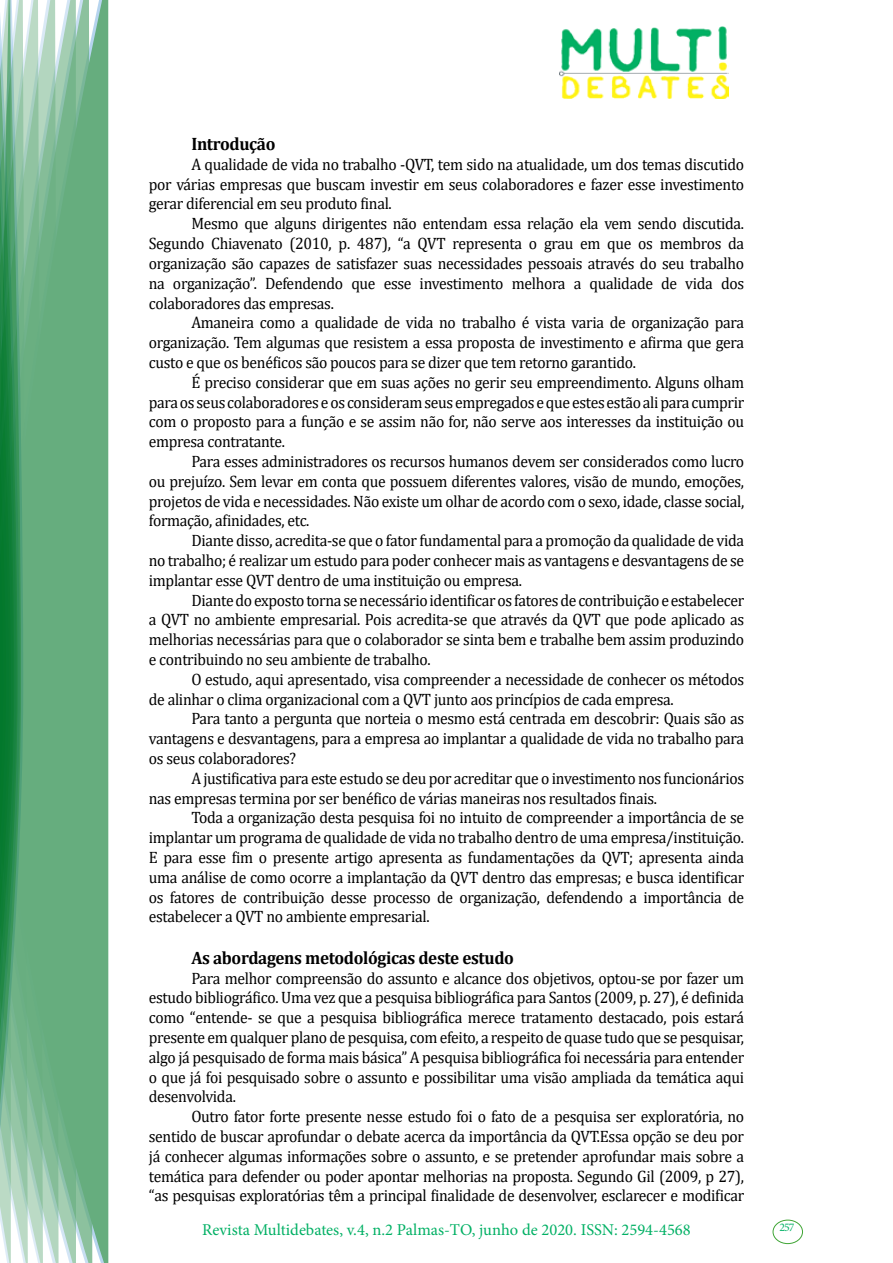
<style>
.page{position:relative;width:893px;height:1263px;background:#fff}
.page>*{position:absolute;margin:0;border:0;box-sizing:border-box;transform-origin:0 0}
.t1{font:700 18px "Cambria";letter-spacing:-.02em;color:#000;scale:.95 1}
.t2{font:16.5px/19.8px "Cambria";letter-spacing:-.02em;color:#000;text-align:justify;scale:.95 1}
.t3{font:16.5px "Minion Pro";color:#00b064}
.t4{font:11.7px "Minion Pro";color:#00b064}
</style>
<div class="page">
<img style="left:559px;top:26px;width:169px;height:72px">
<div style="left:95px;top:0;width:14px;height:1263px;background:#66ad7e"></div>
<svg style="left:79px;top:0;width:16px;height:1263px;background:#6cb083"></svg>
<svg style="left:62px;top:0;width:17px;height:1263px;background:#6fb287"></svg>
<svg style="left:45px;top:0;width:17px;height:1263px;background:#77b68d"></svg>
<svg style="left:30px;top:0;width:15px;height:1263px;background:#7bb891"></svg>
<svg style="left:0;top:0;width:30px;height:1263px;background:#5ba779"></svg>
<div style="left:772px;top:1219px;width:31px;height:25px;border:1px solid #3fa535;border-radius:50%"></div>
<p class="t1" style="left:191px;top:131px;width:90px">Introdução</p>
<p class="t2" style="left:149px;top:154px;width:628px;text-indent:43px">A qualidade de vida no trabalho -QVT, tem sido na atualidade, um dos temas discutido por várias empresas que buscam investir em seus colaboradores e fazer esse investimento gerar diferencial em seu produto final.</p>
<p class="t2" style="left:149px;top:214px;width:628px;text-indent:43px">Mesmo que alguns dirigentes não entendam essa relação ela vem sendo discutida.<br>Segundo Chiavenato (2010, p. 487), “a QVT representa o grau em que os membros da organização são capazes de satisfazer suas necessidades pessoais através do seu trabalho na organização”. Defendendo que esse investimento melhora a qualidade de vida dos colaboradores das empresas.</p>
<p class="t2" style="left:149px;top:313px;width:628px;text-indent:43px">Amaneira como a qualidade de vida no trabalho é vista varia de organização para organização. Tem algumas que resistem a essa proposta de investimento e afirma que gera custo e que os benéficos são poucos para se dizer que tem retorno garantido.</p>
<p class="t2" style="left:149px;top:372px;width:628px;text-indent:43px">É preciso considerar que em suas ações no gerir seu empreendimento. Alguns olham para os seus colaboradores e os consideram seus empregados e que estes estão ali para cumprir com o proposto para a função e se assim não for, não serve aos interesses da instituição ou empresa contratante.</p>
<p class="t2" style="left:149px;top:451px;width:628px;text-indent:43px">Para esses administradores os recursos humanos devem ser considerados como lucro ou prejuízo. Sem levar em conta que possuem diferentes valores, visão de mundo, emoções, projetos de vida e necessidades. Não existe um olhar de acordo com o sexo, idade, classe social, formação, afinidades, etc.</p>
<p class="t2" style="left:149px;top:530px;width:628px;text-indent:43px">Diante disso, acredita-se que o fator fundamental para a promoção da qualidade de vida no trabalho; é realizar um estudo para poder conhecer mais as vantagens e desvantagens de se implantar esse QVT dentro de uma instituição ou empresa.</p>
<p class="t2" style="left:149px;top:590px;width:628px;text-indent:43px">Diante do exposto torna se necessário identificar os fatores de contribuição e estabelecer a QVT no ambiente empresarial. Pois acredita-se que através da QVT que pode aplicado as melhorias necessárias para que o colaborador se sinta bem e trabalhe bem assim produzindo e contribuindo no seu ambiente de trabalho.</p>
<p class="t2" style="left:149px;top:669px;width:628px;text-indent:43px">O estudo, aqui apresentado, visa compreender a necessidade de conhecer os métodos de alinhar o clima organizacional com a QVT junto aos princípios de cada empresa.</p>
<p class="t2" style="left:149px;top:709px;width:628px;text-indent:43px">Para tanto a pergunta que norteia o mesmo está centrada em descobrir: Quais são as vantagens e desvantagens, para a empresa ao implantar a qualidade de vida no trabalho para os seus colaboradores?</p>
<p class="t2" style="left:149px;top:768px;width:628px;text-indent:43px">A justificativa para este estudo se deu por acreditar que o investimento nos funcionários nas empresas termina por ser benéfico de várias maneiras nos resultados finais.</p>
<p class="t2" style="left:149px;top:808px;width:628px;text-indent:43px">Toda a organização desta pesquisa foi no intuito de compreender a importância de se implantar um programa de qualidade de vida no trabalho dentro de uma empresa/instituição.<br>E para esse fim o presente artigo apresenta as fundamentações da QVT; apresenta ainda uma análise de como ocorre a implantação da QVT dentro das empresas; e busca identificar os fatores de contribuição desse processo de organização, defendendo a importância de estabelecer a QVT no ambiente empresarial.</p>
<p class="t1" style="left:191px;top:945px;width:341px">As abordagens metodológicas deste estudo</p>
<p class="t2" style="left:149px;top:968px;width:628px;text-indent:43px">Para melhor compreensão do assunto e alcance dos objetivos, optou-se por fazer um estudo bibliográfico. Uma vez que a pesquisa bibliográfica para Santos (2009, p. 27), é definida como “entende- se que a pesquisa bibliográfica merece tratamento destacado, pois estará presente em qualquer plano de pesquisa, com efeito, a respeito de quase tudo que se pesquisar, algo já pesquisado de forma mais básica” A pesquisa bibliográfica foi necessária para entender o que já foi pesquisado sobre o assunto e possibilitar uma visão ampliada da temática aqui desenvolvida.</p>
<p class="t2" style="left:149px;top:1106px;width:628px;text-indent:43px">Outro fator forte presente nesse estudo foi o fato de a pesquisa ser exploratória, no sentido de buscar aprofundar o debate acerca da importância da QVT.Essa opção se deu por já conhecer algumas informações sobre o assunto, e se pretender aprofundar mais sobre a temática para defender ou poder apontar melhorias na proposta. Segundo Gil (2009, p 27), “as pesquisas exploratórias têm a principal finalidade de desenvolver, esclarecer e modificar</p>
<p class="t3" style="left:202px;top:1218px;width:490px">Revista Multidebates, v.4, n.2 Palmas-TO, junho de 2020. ISSN: 2594-4568</p>
<p class="t4" style="left:779px;top:1219px;width:16px">257</p>
</div>
